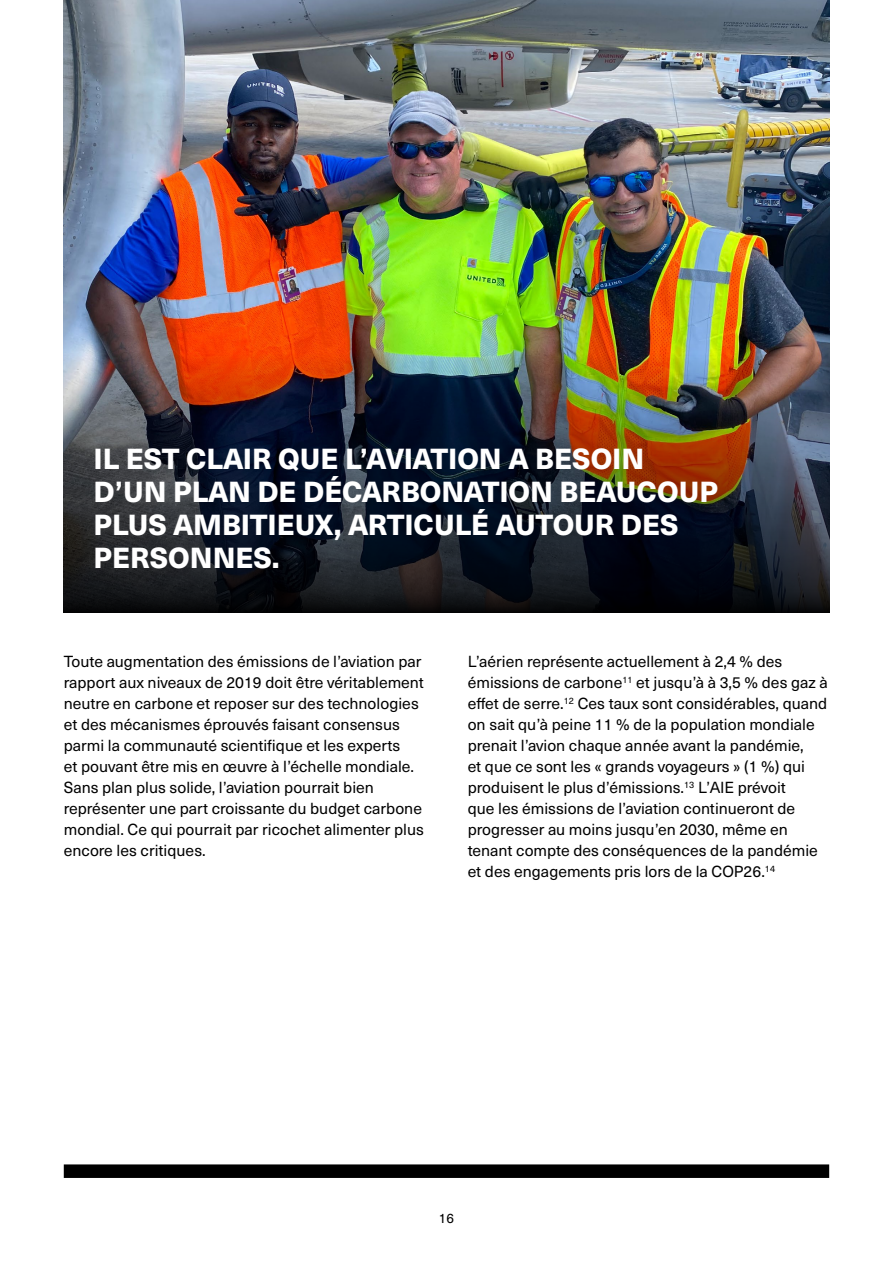
<style>
.page{position:relative;width:893px;height:1263px;background:#fff}
.page>*{position:absolute;margin:0;border:0;box-sizing:border-box;transform-origin:0 0}
.t1{font:800 28.5px/33px "Neue Haas Unica W1 G";color:#fff}
.t2{font:15.75px/21px "Neue Haas Unica W1 G";color:#000}
.t3{font:13.5px "Neue Haas Unica W1 G";color:#000}
</style>
<div class="page">
<div style="left:64px;top:1164px;width:765px;height:14px;background:#000"></div>
<img style="left:64px;top:0;width:765px;height:353px">
<img style="left:64px;top:353px;width:766px;height:259px">
<h1 class="t1" style="left:94px;top:440px;width:626px">IL EST CLAIR QUE L’AVIATION A BESOIN<br>D’UN PLAN DE DÉCARBONATION BEAUCOUP<br>PLUS AMBITIEUX, ARTICULÉ AUTOUR DES<br>PERSONNES.</h1>
<p class="t2" style="left:64px;top:650px;width:362px">Toute augmentation des émissions de l’aviation par rapport aux niveaux de 2019 doit être véritablement neutre en carbone et reposer sur des technologies et des mécanismes éprouvés faisant consensus parmi la communauté scientifique et les experts<br>et pouvant être mis en œuvre à l’échelle mondiale.<br>Sans plan plus solide, l’aviation pourrait bien représenter une part croissante du budget carbone mondial. Ce qui pourrait par ricochet alimenter plus encore les critiques.</p>
<p class="t2" style="left:468px;top:650px;width:362px">L’aérien représente actuellement à 2,4 % des émissions de carbone<sup>11</sup> et jusqu’à à 3,5 % des gaz à effet de serre.<sup>12</sup> Ces taux sont considérables, quand on sait qu’à peine 11 % de la population mondiale prenait l’avion chaque année avant la pandémie,<br>et que ce sont les « grands voyageurs » (1 %) qui produisent le plus d’émissions.<sup>13</sup> L’AIE prévoit<br>que les émissions de l’aviation continueront de progresser au moins jusqu’en 2030, même en tenant compte des conséquences de la pandémie et des engagements pris lors de la COP26.<sup>14</sup></p>
<p class="t3" style="left:439px;top:1208px;width:17px">16</p>
</div>
